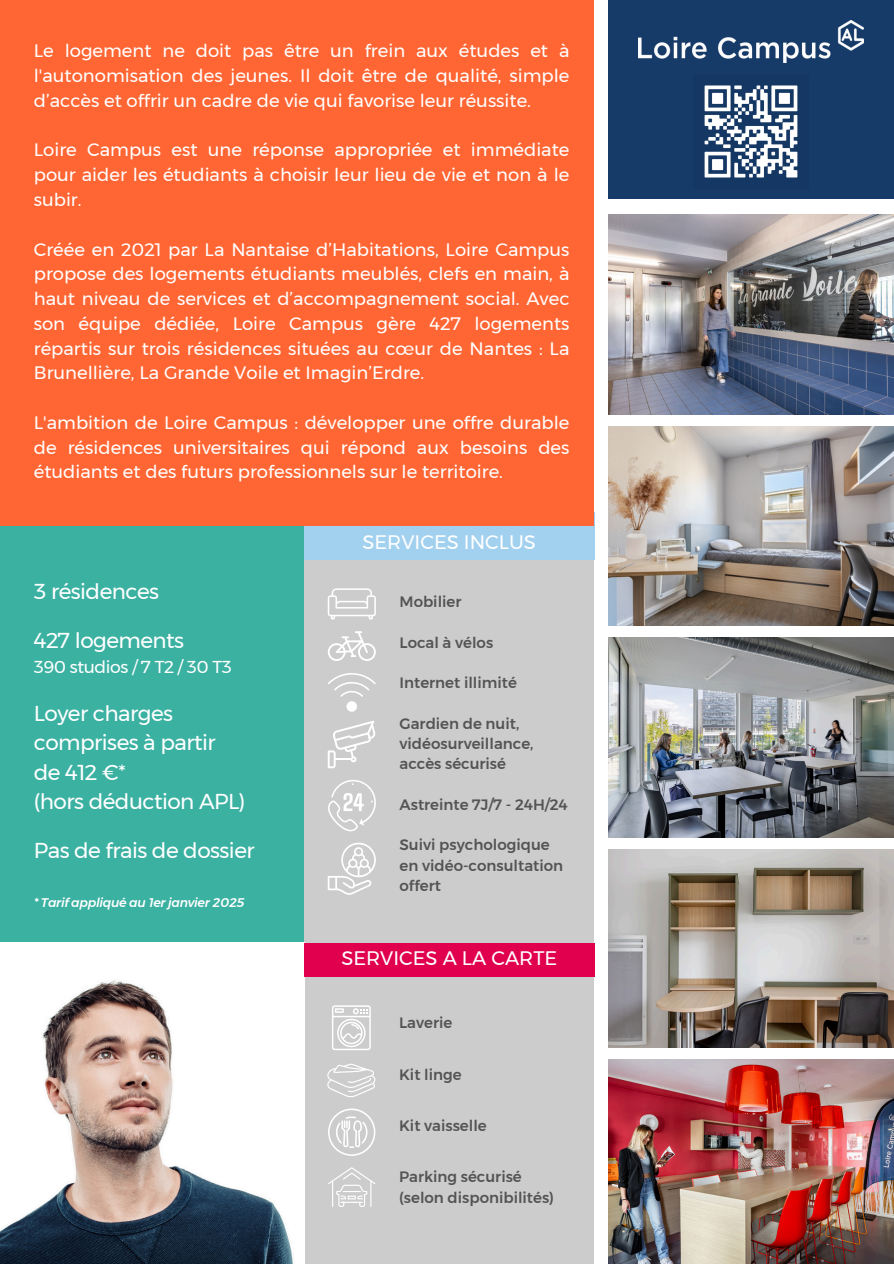
<style>
.page{position:relative;width:894px;height:1264px;background:#fff}
.page>*{position:absolute;margin:0;border:0;box-sizing:border-box;transform-origin:0 0}
.t1{font:21.45px/29.1px "Montserrat";letter-spacing:-.025em;color:#fff}
.t2{font:19.5px "Montserrat";color:#fff}
.t3{font:18px/24.8px "Montserrat";color:#fff;text-align:justify}
.t4{font:17.25px "Montserrat";letter-spacing:-.025em;color:#fff}
.t5{font:500 15px/20.2px "Montserrat";color:#545454}
.t6{font:italic 500 12.45px "Montserrat";letter-spacing:-.025em;color:#fff}
</style>
<div class="page">
<div style="left:289px;top:526px;width:305px;height:737px;background:#ccc"></div>
<img style="left:608px;top:849px;width:285px;height:198px">
<img style="left:608px;top:426px;width:285px;height:199px">
<div style="left:0;top:512px;width:304px;height:430px;background:#3bb1a2"></div>
<img style="left:0;top:942px;width:304px;height:321px">
<img style="left:608px;top:638px;width:285px;height:199px">
<img style="left:608px;top:215px;width:285px;height:199px">
<img style="left:608px;top:1059px;width:285px;height:204px">
<div style="left:304px;top:512px;width:290px;height:47px;background:#a2d1f0"></div>
<div style="left:0;top:0;width:594px;height:526px;background:#f63"></div>
<div style="left:304px;top:942px;width:290px;height:34px;background:#e0004d"></div>
<svg style="left:327px;top:588px;width:49px;height:31px"></svg>
<svg style="left:328px;top:631px;width:48px;height:29px"></svg>
<svg style="left:328px;top:673px;width:48px;height:38px"></svg>
<svg style="left:327px;top:842px;width:49px;height:52px"></svg>
<svg style="left:327px;top:721px;width:49px;height:47px"></svg>
<svg style="left:328px;top:780px;width:48px;height:51px"></svg>
<svg style="left:332px;top:1005px;width:39px;height:45px"></svg>
<svg style="left:327px;top:1063px;width:48px;height:34px"></svg>
<svg style="left:328px;top:1108px;width:47px;height:47px"></svg>
<svg style="left:328px;top:1167px;width:47px;height:39px"></svg>
<div style="left:608px;top:0;width:285px;height:199px;background:#173b68"></div>
<img style="left:638px;top:20px;width:225px;height:42px">
<img style="left:704px;top:85px;width:94px;height:93px">
<h3 class="t3" style="left:34px;top:39px;width:537px">Le logement ne doit pas être un frein aux études et à l'autonomisation des jeunes. Il doit être de qualité, simple d’accès et offrir un cadre de vie qui favorise leur réussite.</h3>
<h2 class="t3" style="left:34px;top:138px;width:537px">Loire Campus est une réponse appropriée et immédiate pour aider les étudiants à choisir leur lieu de vie et non à le subir.</h2>
<h2 class="t3" style="left:34px;top:237px;width:537px">Créée en 2021 par La Nantaise d’Habitations, Loire Campus propose des logements étudiants meublés, clefs en main, à haut niveau de services et d’accompagnement social. Avec son équipe dédiée, Loire Campus gère 427 logements répartis sur trois résidences situées au cœur de Nantes : La Brunellière, La Grande Voile et Imagin’Erdre.</h2>
<p class="t3" style="left:34px;top:410px;width:537px">L'ambition de Loire Campus : développer une offre durable de résidences universitaires qui répond aux besoins des étudiants et des futurs professionnels sur le territoire.</p>
<h3 class="t1" style="left:34px;top:577px;width:127px">3 résidences</h3>
<h3 class="t1" style="left:34px;top:626px;width:152px">427 logements</h3>
<h3 class="t4" style="left:34px;top:656px;width:199px">390 studios / 7 T2 / 30 T3</h3>
<h3 class="t1" style="left:34px;top:699px;width:213px">Loyer charges comprises à partir de 412 €*<br>(hors déduction APL)</h3>
<h3 class="t1" style="left:34px;top:835px;width:222px">Pas de frais de dossier</h3>
<h2 class="t6" style="left:34px;top:894px;width:212px">* Tarif appliqué au 1er janvier 2025</h2>
<h1 class="t2" style="left:362px;top:530px;width:175px">SERVICES INCLUS</h1>
<p class="t5" style="left:399px;top:591px;width:63px">Mobilier</p>
<p class="t5" style="left:399px;top:632px;width:95px">Local à vélos</p>
<p class="t5" style="left:399px;top:672px;width:119px">Internet illimité</p>
<p class="t5" style="left:399px;top:713px;width:135px">Gardien de nuit, vidéosurveillance, accès sécurisé</p>
<p class="t5" style="left:399px;top:794px;width:170px">Astreinte 7J/7 - 24H/24</p>
<h4 class="t5" style="left:399px;top:834px;width:165px">Suivi psychologique en vidéo-consultation offert</h4>
<p class="t2" style="left:341px;top:946px;width:217px">SERVICES A LA CARTE</p>
<h4 class="t5" style="left:399px;top:1012px;width:55px">Laverie</h4>
<h4 class="t5" style="left:399px;top:1064px;width:64px">Kit linge</h4>
<h4 class="t5" style="left:399px;top:1115px;width:89px">Kit vaisselle</h4>
<h4 class="t5" style="left:399px;top:1166px;width:156px;line-height:20.7px">Parking sécurisé (selon disponibilités)</h4>
</div>
